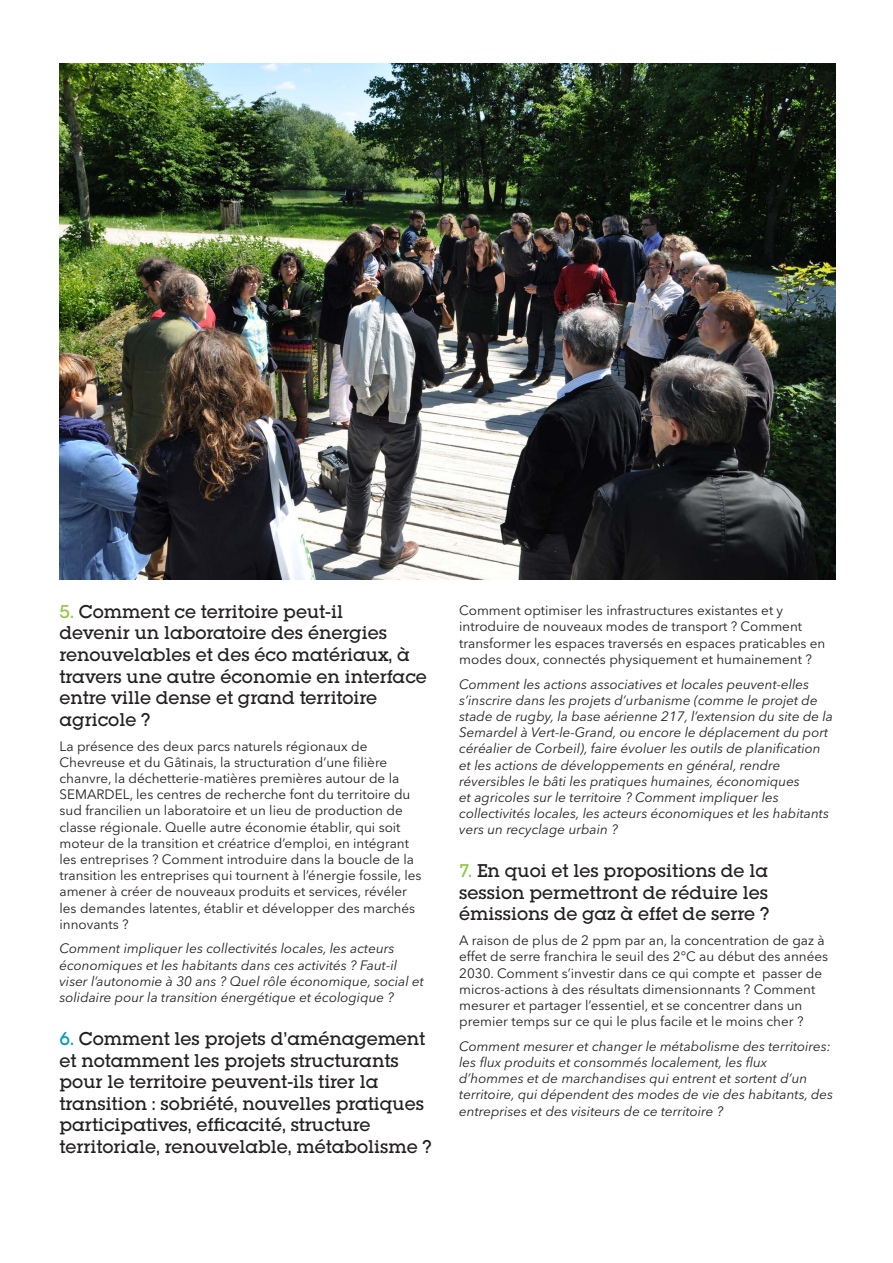
<style>
.page{position:relative;width:893px;height:1263px;background:#fff}
.page>*{position:absolute;margin:0;border:0;box-sizing:border-box;transform-origin:0 0}
.t1{font:500 18px/21.6px "Lubalin Graph Std";color:#231f20}
.t2{font:13.5px/16.2px "Avenir Next LT Pro";color:#231f20}
.t3{font:italic 13.5px/16.2px "Avenir Next LT Pro";color:#231f20}
.s1{color:#90c73e}
.s2{color:#009ac2}
</style>
<div class="page">
<img style="left:60px;top:64px;width:776px;height:515px">
<h1 class="t1" style="left:60px;top:600px;width:369px"><span class="s1">5.</span> Comment ce territoire peut-il<br>devenir un laboratoire des énergies renouvelables et des éco matériaux, à travers une autre économie en interface entre ville dense et grand territoire agricole ?</h1>
<p class="t2" style="left:60px;top:738px;width:363px">La présence des deux parcs naturels régionaux de Chevreuse et du Gâtinais, la structuration d’une filière chanvre, la déchetterie-matières premières autour de la SEMARDEL, les centres de recherche font du territoire du sud francilien un laboratoire et un lieu de production de classe régionale. Quelle autre économie établir, qui soit moteur de la transition et créatrice d’emploi, en intégrant les entreprises ? Comment introduire dans la boucle de la transition les entreprises qui tournent à l’énergie fossile, les amener à créer de nouveaux produits et services, révéler les demandes latentes, établir et développer des marchés innovants ?</p>
<p class="t3" style="left:60px;top:941px;width:366px">Comment impliquer les collectivités locales, les acteurs économiques et les habitants dans ces activités ? Faut-il viser l’autonomie à 30 ans ? Quel rôle économique, social et solidaire pour la transition énergétique et écologique ?</p>
<p class="t1" style="left:60px;top:1028px;width:374px"><span class="s2">6.</span> Comment les projets d’aménagement et notamment les projets structurants pour le territoire peuvent-ils tirer la transition : sobriété, nouvelles pratiques participatives, efficacité, structure territoriale, renouvelable, métabolisme ?</p>
<p class="t2" style="left:459px;top:602px;width:368px">Comment optimiser les infrastructures existantes et y introduire de nouveaux modes de transport ? Comment transformer les espaces traversés en espaces praticables en modes doux, connectés physiquement et humainement ?</p>
<p class="t3" style="left:459px;top:676px;width:375px">Comment les actions associatives et locales peuvent-elles s’inscrire dans les projets d’urbanisme (comme le projet de stade de rugby, la base aérienne 217, l’extension du site de la Semardel à Vert-le-Grand, ou encore le déplacement du port céréalier de Corbeil), faire évoluer les outils de planification et les actions de développements en général, rendre réversibles le bâti les pratiques humaines, économiques<br>et agricoles sur le territoire ? Comment impliquer les collectivités locales, les acteurs économiques et les habitants vers un recyclage urbain ?</p>
<h1 class="t1" style="left:459px;top:860px;width:312px;text-align:justify"><span class="s1">7.</span> En quoi et les propositions de la session permettront de réduire les émissions de gaz à effet de serre ?</h1>
<p class="t2" style="left:459px;top:932px;width:370px">A raison de plus de 2 ppm par an, la concentration de gaz à effet de serre franchira le seuil des 2°C au début des années 2030. Comment s’investir dans ce qui compte et passer de micros-actions à des résultats dimensionnants ? Comment mesurer et partager l’essentiel, et se concentrer dans un premier temps sur ce qui le plus facile et le moins cher ?</p>
<p class="t3" style="left:459px;top:1038px;width:375px">Comment mesurer et changer le métabolisme des territoires: les flux produits et consommés localement, les flux d’hommes et de marchandises qui entrent et sortent d’un territoire, qui dépendent des modes de vie des habitants, des entreprises et des visiteurs de ce territoire ?</p>
</div>
